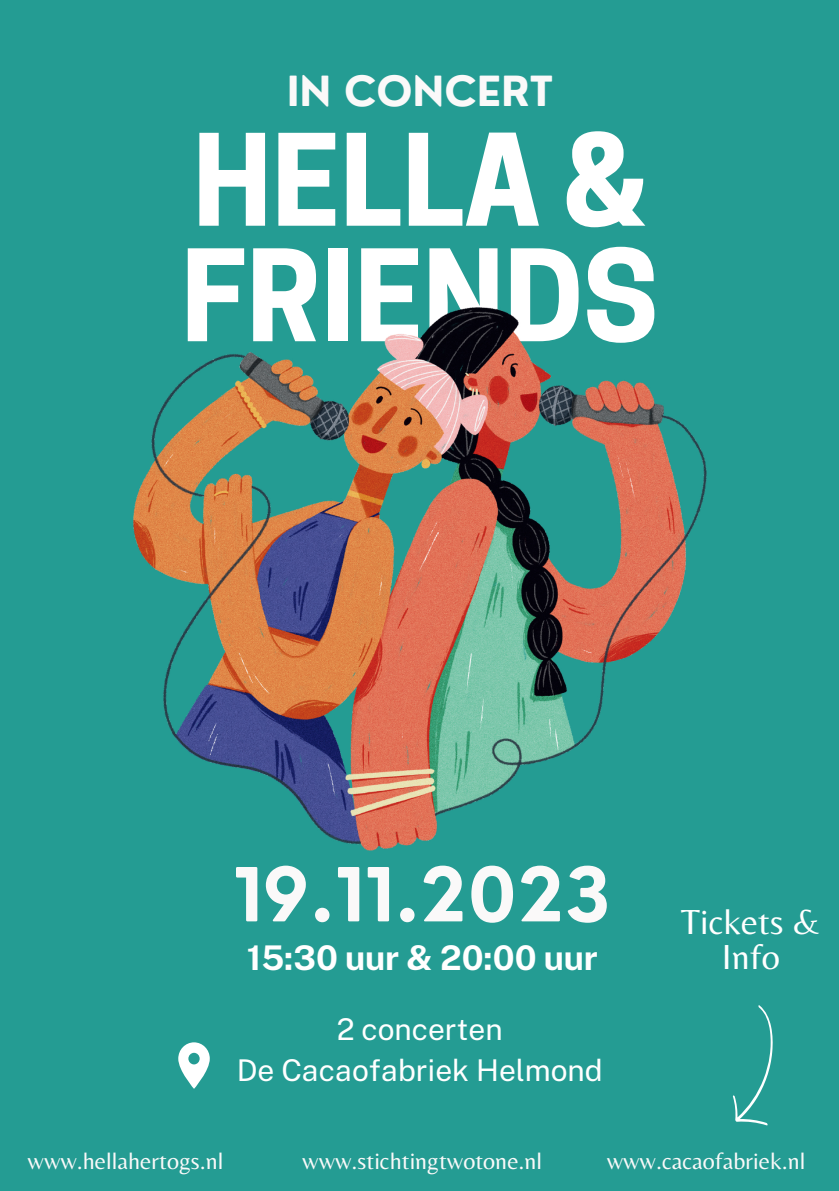
<style>
.page{position:relative;width:839px;height:1191px;background:#fff}
.page>*{position:absolute;margin:0;border:0;box-sizing:border-box;transform-origin:0 0}
.t1{font:700 119.2px/115.6px "Cooper Hewitt";color:#fff}
.t2{font:700 72.6px "Nourd";color:#faf9f9}
.t3{font:700 40.6px "Nourd";color:#faf9f9}
.t4{font:36.2px/34.4px "Belleza";color:#fff;text-align:center}
.t5{font:700 34px "Public Sans";color:#fff}
.t6{font:30px/40.4px "Public Sans";color:#fff;text-align:center}
.t7{font:24px "Belleza";color:#faf9f9}
</style>
<div class="page">
<div style="left:0;top:0;width:838px;height:1191px;background:#249c93"></div>
<img style="left:133px;top:307px;width:573px;height:543px">
<svg style="left:732px;top:1005px;width:40px;height:121px"></svg>
<svg style="left:178px;top:1042px;width:32px;height:47px"></svg>
<h3 class="t3" style="left:287px;top:67px;width:268px">IN CONCERT</h3>
<h1 class="t1" style="left:181px;top:124px;width:479px">HELLA &amp;<br>FRIENDS</h1>
<h2 class="t2" style="left:233px;top:852px;width:380px">19.11.2023</h2>
<h3 class="t5" style="left:247px;top:933px;width:352px">15:30 uur &amp; 20:00 uur</h3>
<p class="t6" style="left:237px;top:1007px;width:367px">2 concerten<br>De Cacaofabriek Helmond</p>
<h3 class="t4" style="left:681px;top:904px;width:141px">Tickets &amp;<br>Info</h3>
<p class="t7" style="left:28px;top:1146px;width:197px">www.hellahertogs.nl</p>
<p class="t7" style="left:606px;top:1146px;width:200px">www.cacaofabriek.nl</p>
<p class="t7" style="left:302px;top:1146px;width:241px">www.stichtingtwotone.nl</p>
</div>
